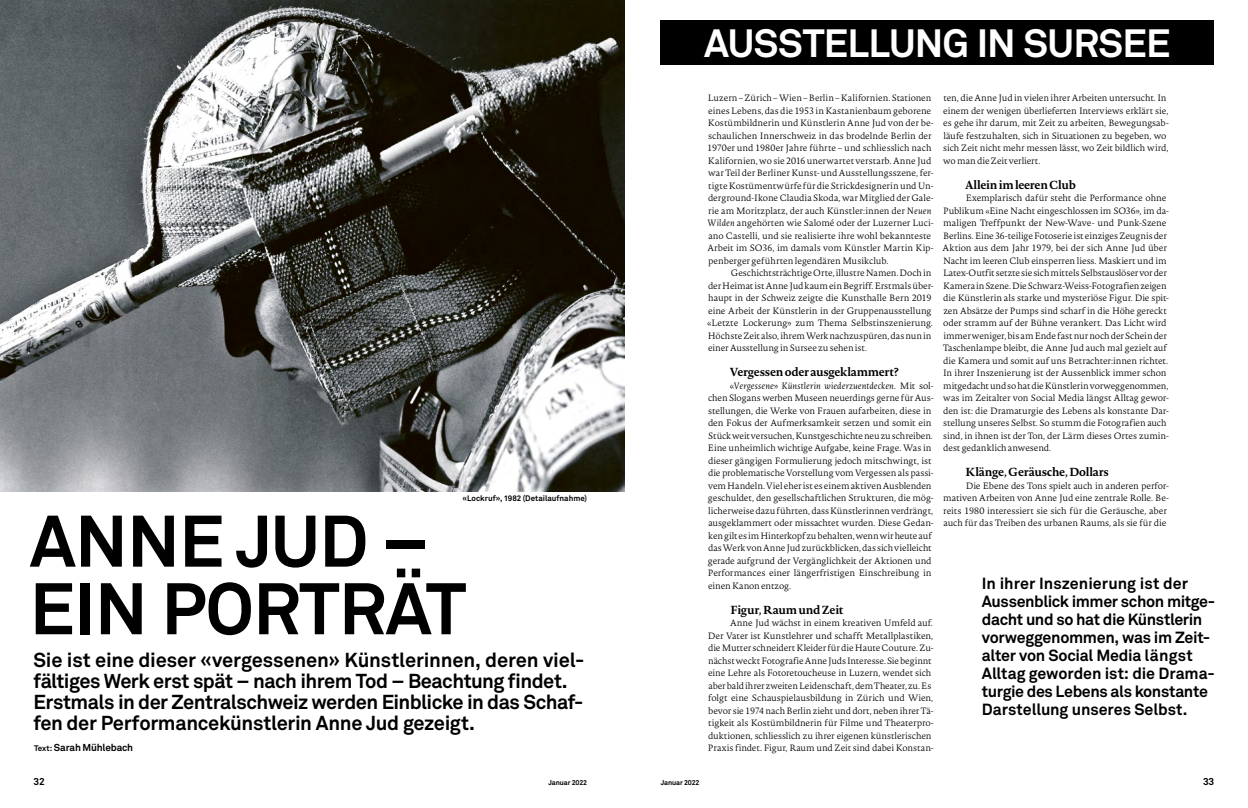
<style>
.page{position:relative;width:1248px;height:808px;background:#fff}
.page>*{position:absolute;margin:0;border:0;box-sizing:border-box;transform-origin:0 0}
.t1{font:700 72px/67.6px "Akkurat Std";letter-spacing:-.01em;color:#000}
.t2{font:700 39px "Akkurat Std";letter-spacing:-.02em;color:#fff}
.t3{font:700 20px/21px "Akkurat Std";letter-spacing:-.02em;color:#000}
.t4{font:700 16px/18px "Akkurat Std";letter-spacing:-.02em;color:#000}
.t5{font:700 11.5px "Novel Pro";letter-spacing:-.025em;color:#000}
.t6{font:700 10px "Akkurat Std";letter-spacing:-.015em;color:#000}
.t7{font:200 9px/12.5px "Novel Pro";letter-spacing:-.01em;color:#000}
.t8{font:700 7.9px "Akkurat Std";color:#000}
.t9{font:700 7px "Akkurat Std";letter-spacing:-.01em;color:#000}
.s1{font-size:8px}
.s2{font-style:italic}
</style>
<div class="page">
<img style="left:0;top:0;width:624px;height:492px">
<div style="left:660px;top:20px;width:553px;height:45px;background:#000"></div>
<p class="t8" style="left:462px;top:493px;width:126px">«Lockruf», 1982 (Detailaufnahme)</p>
<h1 class="t1" style="left:30px;top:508px;width:438px">ANNE JUD –<br>EIN PORTRÄT</h1>
<h3 class="t3" style="left:33px;top:649px;width:552px">Sie ist eine dieser «vergessenen» Künstlerinnen, deren viel&shy;fältiges Werk erst spät – nach ihrem Tod – Beachtung findet.<br>Erstmals in der Zentralschweiz werden Einblicke in das Schaf&shy;fen der Performancekünstlerin Anne Jud gezeigt.</h3>
<p class="t6" style="left:34px;top:741px;width:101px"><span class="s1">Text:</span> Sarah Mühlebach</p>
<h2 class="t2" style="left:704px;top:19px;width:468px">AUSSTELLUNG IN SURSEE</h2>
<p class="t7" style="left:707px;top:91px;width:228px">Luzern – Zürich – Wien – Berlin – Kalifornien. Stationen eines Lebens, das die 1953 in Kastanienbaum geborene Kostümbildnerin und Künstlerin Anne Jud von der be&shy;schaulichen Innerschweiz in das brodelnde Berlin der 1970er und 1980er Jahre führte – und schliesslich nach Kalifornien, wo sie 2016 unerwartet verstarb. Anne Jud war Teil der Berliner Kunst- und Ausstellungsszene, fer&shy;tigte Kostümentwürfe für die Strickdesignerin und Un&shy;derground-Ikone Claudia Skoda, war Mitglied der Gale&shy;rie am Moritzplatz, der auch Künstler:innen der <span class="s2">Neuen Wilden</span> angehörten wie Salomé oder der Luzerner Luci&shy;ano Castelli, und sie realisierte ihre wohl bekannteste Arbeit im SO36, im damals vom Künstler Martin Kip&shy;penberger geführten legendären Musikclub.</p>
<p class="t7" style="left:707px;top:266px;width:227px;text-indent:23px">Geschichtsträchtige Orte, illustre Namen. Doch in der Heimat ist Anne Jud kaum ein Begriff. Erstmals über&shy;haupt in der Schweiz zeigte die Kunsthalle Bern 2019 eine Arbeit der Künstlerin in der Gruppenausstellung «Letzte Lockerung» zum Thema Selbstinszenierung.<br>Höchste Zeit also, ihrem Werk nachzuspüren, das nun in einer Ausstellung in Sursee zu sehen ist.</p>
<p class="t5" style="left:729px;top:363px;width:171px">Vergessen oder ausgeklammert?</p>
<p class="t7" style="left:707px;top:379px;width:227px;text-indent:22px"><span class="s2">«Vergessene» Künstlerin wiederzuentdecken.</span> Mit sol&shy;chen Slogans werben Museen neuerdings gerne für Aus&shy;stellungen, die Werke von Frauen aufarbeiten, diese in den Fokus der Aufmerksamkeit setzen und somit ein Stück weit versuchen, Kunstgeschichte neu zu schreiben.<br>Eine unheimlich wichtige Aufgabe, keine Frage. Was in dieser gängigen Formulierung jedoch mitschwingt, ist die problematische Vorstellung vom Vergessen als passi&shy;vem Handeln. Viel eher ist es einem aktiven Ausblenden geschuldet, den gesellschaftlichen Strukturen, die mög&shy;licherweise dazu führten, dass Künstlerinnen verdrängt, ausgeklammert oder missachtet wurden. Diese Gedan&shy;ken gilt es im Hinterkopf zu behalten, wenn wir heute auf das Werk von Anne Jud zurückblicken, das sich vielleicht gerade aufgrund der Vergänglichkeit der Aktionen und Performances einer längerfristigen Einschreibung in einen Kanon entzog.</p>
<p class="t5" style="left:730px;top:601px;width:115px">Figur, Raum und Zeit</p>
<p class="t7" style="left:707px;top:616px;width:227px;text-indent:22px">Anne Jud wächst in einem kreativen Umfeld auf.<br>Der Vater ist Kunstlehrer und schafft Metallplastiken, die Mutter schneidert Kleider für die Haute Couture. Zu&shy;nächst weckt Fotografie Anne Juds Interesse. Sie beginnt eine Lehre als Fotoretoucheuse in Luzern, wendet sich aber bald ihrer zweiten Leidenschaft, dem Theater, zu. Es folgt eine Schauspielausbildung in Zürich und Wien, bevor sie 1974 nach Berlin zieht und dort, neben ihrer Tä&shy;tigkeit als Kostümbildnerin für Filme und Theaterpro&shy;duktionen, schliesslich zu ihrer eigenen künstlerischen Praxis findet. Figur, Raum und Zeit sind dabei Konstan-</p>
<p class="t7" style="left:943px;top:91px;width:227px">ten, die Anne Jud in vielen ihrer Arbeiten untersucht. In einem der wenigen überlieferten Interviews erklärt sie, es gehe ihr darum, mit Zeit zu arbeiten, Bewegungsab&shy;läufe festzuhalten, sich in Situationen zu begeben, wo sich Zeit nicht mehr messen lässt, wo Zeit bildlich wird, wo man die Zeit verliert.</p>
<p class="t5" style="left:964px;top:176px;width:112px">Allein im leeren Club</p>
<p class="t7" style="left:942px;top:191px;width:228px;text-indent:23px">Exemplarisch dafür steht die Performance ohne Publikum «Eine Nacht eingeschlossen im SO36», im da&shy;maligen Treffpunkt der New-Wave- und Punk-Szene Berlins. Eine 36-teilige Fotoserie ist einziges Zeugnis der Aktion aus dem Jahr 1979, bei der sich Anne Jud über Nacht im leeren Club einsperren liess. Maskiert und im Latex-Outfit setzte sie sich mittels Selbstauslöser vor der Kamera in Szene. Die Schwarz-Weiss-Fotografien zeigen die Künstlerin als starke und mysteriöse Figur. Die spit&shy;zen Absätze der Pumps sind scharf in die Höhe gereckt oder stramm auf der Bühne verankert. Das Licht wird immer weniger, bis am Ende fast nur noch der Schein der Taschenlampe bleibt, die Anne Jud auch mal gezielt auf die Kamera und somit auf uns Betrachter:innen richtet.<br>In ihrer Inszenierung ist der Aussenblick immer schon mitgedacht und so hat die Künstlerin vorweggenommen, was im Zeitalter von Social Media längst Alltag gewor&shy;den ist: die Dramaturgie des Lebens als konstante Dar&shy;stellung unseres Selbst. So stumm die Fotografien auch sind, in ihnen ist der Ton, der Lärm dieses Ortes zumin&shy;dest gedanklich anwesend.</p>
<p class="t5" style="left:965px;top:463px;width:145px">Klänge, Geräusche, Dollars</p>
<p class="t7" style="left:943px;top:479px;width:227px;text-indent:22px">Die Ebene des Tons spielt auch in anderen perfor&shy;mativen Arbeiten von Anne Jud eine zentrale Rolle. Be&shy;reits 1980 interessiert sie sich für die Geräusche, aber auch für das Treiben des urbanen Raums, als sie für die</p>
<p class="t4" style="left:981px;top:574px;width:235px">In ihrer Inszenierung ist der<br>Aussenblick immer schon mitge&shy;dacht und so hat die Künstlerin vorweggenommen, was im Zeit&shy;alter von Social Media längst<br>Alltag geworden ist: die Drama&shy;turgie des Lebens als konstante<br>Darstellung unseres Selbst.</p>
<p class="t6" style="left:33px;top:776px;width:13px">32</p>
<p class="t9" style="left:548px;top:778px;width:40px">Januar 2022</p>
<p class="t9" style="left:660px;top:778px;width:40px">Januar 2022</p>
<p class="t6" style="left:1202px;top:776px;width:13px">33</p>
</div>
